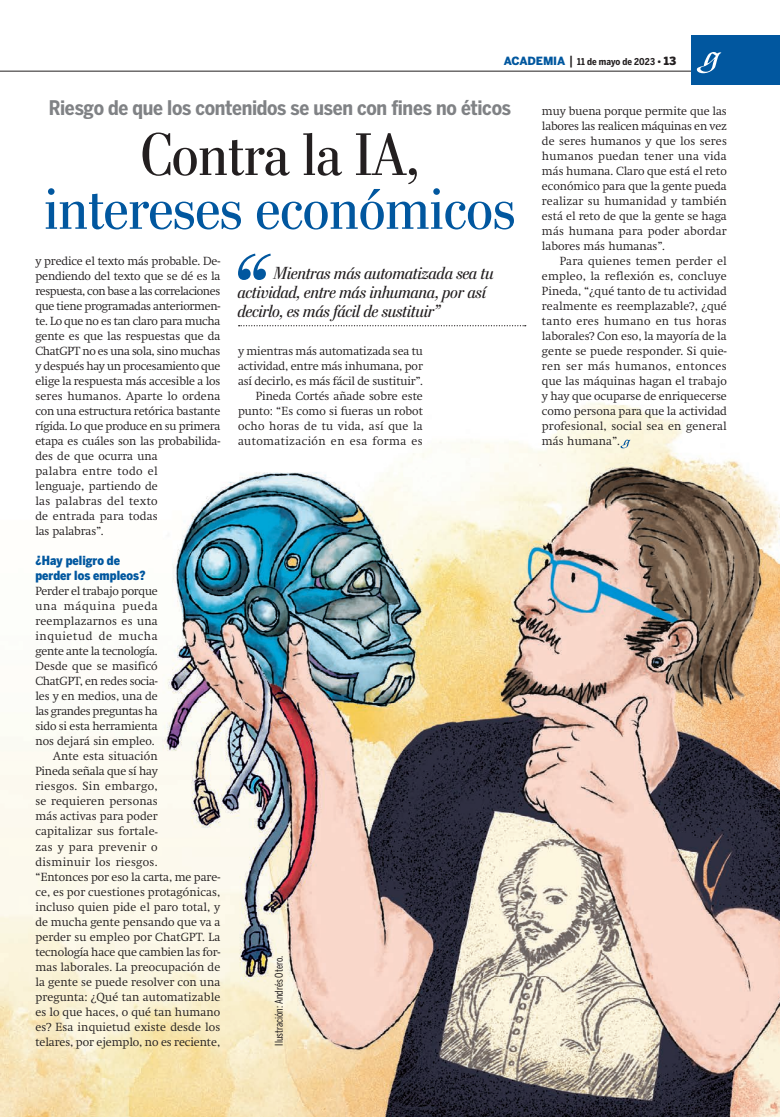
<style>
.page{position:relative;width:780px;height:1117px;background:#fff}
.page>*{position:absolute;margin:0;border:0;box-sizing:border-box;transform-origin:0 0}
.t1{font:60px "Stilson";color:#01579f}
.t2{font:60px "Stilson";color:#231f20}
.t3{font:700 20px "Benton Sans Cond";letter-spacing:-.015em;color:#808285}
.t4{font:italic 17.5px/18.9px "Stilson";color:#231f20}
.t5{font:900 12.5px/15px "Benton Sans Cond";color:#01579f}
.t6{font:300 11.62px/15px "Swift";color:#231f20;text-align:justify}
.t7{font:300 11.62px "Swift";letter-spacing:-.02em;color:#231f20}
.t8{font:300 11.62px "Swift";letter-spacing:.03em;color:#231f20}
.t9{font:300 11.62px "Swift";letter-spacing:-.03em;color:#231f20}
.t10{font:300 11.62px "Swift";letter-spacing:.055em;color:#231f20}
.t11{font:300 11.62px "Swift";letter-spacing:.065em;color:#231f20}
.t12{font:10.62px "Benton Sans Comp";letter-spacing:.005em;color:#231f20}
.t13{font:700 9.38px "Benton Sans Cond";letter-spacing:.01em;color:#231f20}
.s1{font-family:"Benton Sans";font-weight:900;font-size:11.25px;color:#01579f}
.s2{font-weight:500;font-size:12.5px}
.s3{font-family:"Benton Sans";font-weight:900}
.s4{font-family:"Benton Sans";font-weight:900;font-size:11.25px}
</style>
<div class="page">
<img style="left:0;top:70px;width:779px;height:1046px">
<hr style="left:0;top:71px;width:726px;height:1px;background:#231f20">
<div style="left:691px;top:35px;width:88px;height:50px;background:#01579f"></div>
<svg style="left:696px;top:52px;width:26px;height:21px"></svg>
<svg style="left:238px;top:253px;width:33px;height:27px"></svg>
<svg style="left:239px;top:325px;width:286px;height:1px"></svg>
<svg style="left:620px;top:439px;width:10px;height:9px"></svg>
<p class="t13" style="left:503px;top:56px;width:174px"><span class="s1">ACADEMIA</span> <span class="s2">|</span> 11 de mayo de 2023 <span class="s3">•</span> <span class="s4">13</span></p>
<p class="t6" style="left:542px;top:103px;width:186px">muy buena porque permite que las labores las realicen máquinas en vez de seres humanos y que los seres humanos puedan tener una vida más humana. Claro que está el reto económico para que la gente pueda realizar su humanidad y también está el reto de que la gente se haga más humana para poder abordar labores más humanas”.</p>
<p class="t6" style="left:542px;top:253px;width:186px;text-indent:18px">Para quienes temen perder el empleo, la reflexión es, concluye Pineda, “¿qué tanto de tu actividad realmente es reemplazable?, ¿qué tanto eres humano en tus horas laborales? Con eso, la mayoría de la gente se puede responder. Si quie&shy;ren ser más humanos, entonces que las máquinas hagan el trabajo y hay que ocuparse de enriquecerse como persona para que la actividad profesional, social sea en general más humana”.</p>
<h2 class="t3" style="left:49px;top:96px;width:463px">Riesgo de que los contenidos se usen con fines no éticos</h2>
<h1 class="t2" style="left:141px;top:119px;width:280px">Contra la IA,</h1>
<h1 class="t1" style="left:44px;top:173px;width:472px">intereses económicos</h1>
<p class="t6" style="left:35px;top:253px;width:186px;text-align:left">y predice el texto más probable. De&shy;pendiendo del texto que se dé es la respuesta, con base a las correlaciones que tiene programadas anteriormen&shy;te. Lo que no es tan claro para mucha gente es que las respuestas que da<br>ChatGPT no es una sola, sino muchas y después hay un procesamiento que elige la respuesta más accesible a los seres humanos. Aparte lo ordena con una estructura retórica bastante rígida. Lo que produce en su primera etapa es cuáles son las probabilida&shy;des de que ocurra una<br>palabra entre todo el<br>lenguaje, partiendo de<br>las palabras del texto<br>de entrada para todas<br>las palabras”.</p>
<p class="t5" style="left:35px;top:553px;width:112px">¿Hay peligro de perder los empleos?</p>
<p class="t7" style="left:35px;top:584px;width:124px">Perder el trabajo porque</p>
<p class="t11" style="left:35px;top:599px;width:124px">una máquina pueda</p>
<p class="t6" style="left:35px;top:613px;width:124px">reemplazarnos es una</p>
<p class="t10" style="left:35px;top:629px;width:124px">inquietud de mucha</p>
<p class="t7" style="left:35px;top:644px;width:124px">gente ante la tecnología.</p>
<p class="t6" style="left:35px;top:658px;width:124px">Desde que se masificó</p>
<p class="t7" style="left:35px;top:674px;width:124px">ChatGPT, en redes socia-</p>
<p class="t6" style="left:35px;top:688px;width:124px">les y en medios, una de</p>
<p class="t9" style="left:35px;top:704px;width:124px">las grandes preguntas ha</p>
<p class="t6" style="left:35px;top:718px;width:124px">sido si esta herramienta</p>
<p class="t6" style="left:35px;top:733px;width:121px">nos dejará sin empleo.</p>
<p class="t6" style="left:53px;top:748px;width:106px">Ante esta situación</p>
<p class="t6" style="left:35px;top:763px;width:124px">Pineda señala que sí hay</p>
<p class="t8" style="left:35px;top:779px;width:124px">riesgos. Sin embargo,</p>
<p class="t6" style="left:35px;top:793px;width:124px">se requieren personas</p>
<p class="t6" style="left:35px;top:808px;width:124px">más activas para poder</p>
<p class="t6" style="left:35px;top:823px;width:124px">capitalizar sus fortale-</p>
<p class="t8" style="left:35px;top:839px;width:124px">zas y para prevenir o</p>
<p class="t8" style="left:35px;top:854px;width:124px">disminuir los riesgos.</p>
<p class="t6" style="left:35px;top:868px;width:186px">“Entonces por eso la carta, me pare-</p>
<p class="t6" style="left:35px;top:883px;width:186px">ce, es por cuestiones protagónicas,</p>
<p class="t6" style="left:35px;top:898px;width:186px">incluso quien pide el paro total, y</p>
<p class="t6" style="left:35px;top:913px;width:186px">de mucha gente pensando que va a</p>
<p class="t6" style="left:35px;top:928px;width:186px">perder su empleo por ChatGPT. La</p>
<p class="t6" style="left:35px;top:943px;width:186px">tecnología hace que cambien las for-</p>
<p class="t6" style="left:35px;top:958px;width:186px">mas laborales. La preocupación de</p>
<p class="t6" style="left:35px;top:973px;width:186px">la gente se puede resolver con una</p>
<p class="t6" style="left:35px;top:988px;width:186px">pregunta: ¿Qué tan automatizable</p>
<p class="t6" style="left:35px;top:1003px;width:186px">es lo que haces, o qué tan humano</p>
<p class="t6" style="left:35px;top:1018px;width:186px">es? Esa inquietud existe desde los</p>
<p class="t6" style="left:35px;top:1033px;width:186px">telares, por ejemplo, no es reciente,</p>
<h3 class="t4" style="left:238px;top:264px;width:257px;text-indent:36px">Mientras más automatizada sea tu actividad, entre más inhumana, por así decirlo, es más fácil de sustituir”</h3>
<p class="t6" style="left:238px;top:343px;width:186px;text-align:right">y mientras más automatizada sea tu actividad, entre más inhumana, por así decirlo, es más fácil de sustituir”.<br>Pineda Cortés añade sobre este punto: “Es como si fueras un robot ocho horas de tu vida, así que la automatización en esa forma es</p>
<p class="t12" style="left:273px;top:1045px;width:91px;rotate:-90deg">Ilustración: Andrés Otero.</p>
</div>
